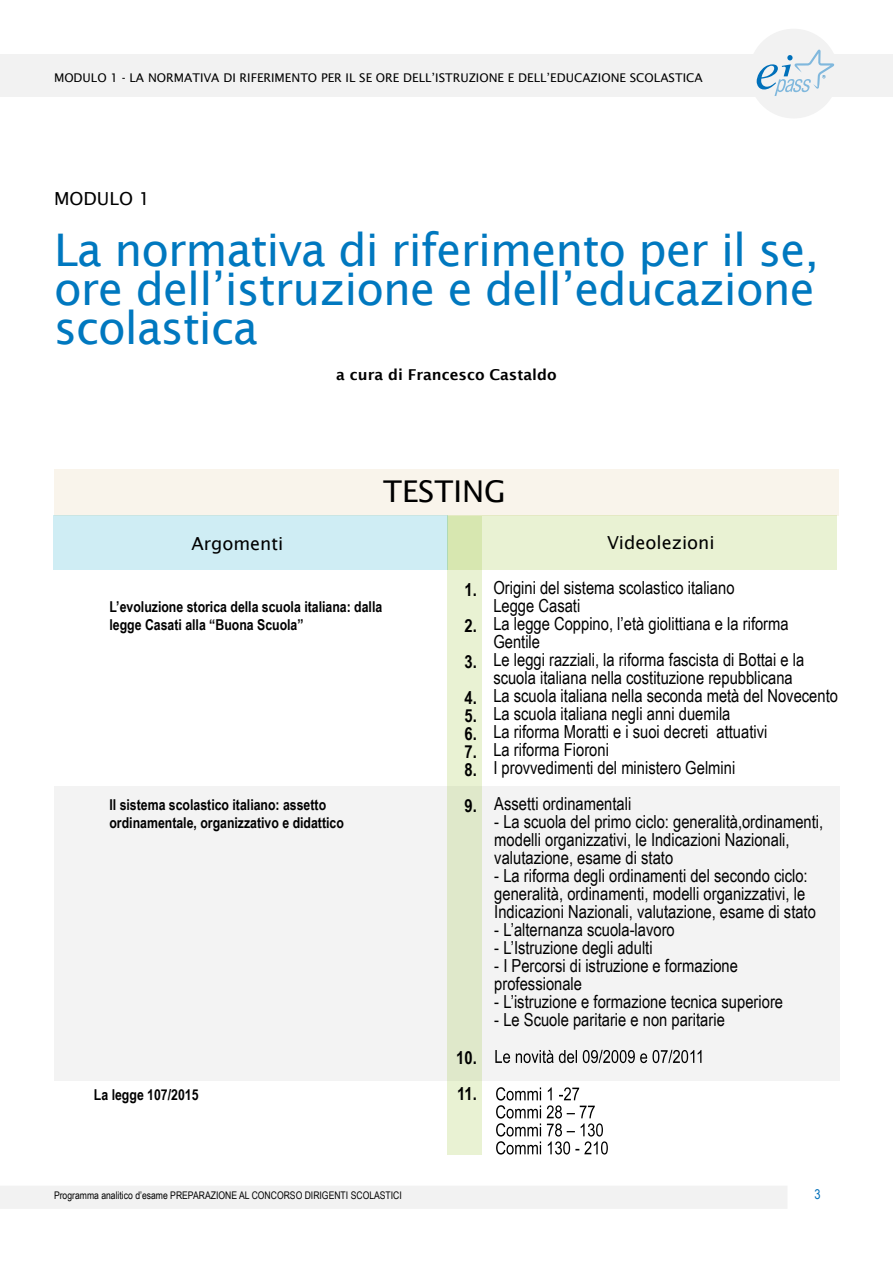
<style>
.page{position:relative;width:893px;height:1263px;background:#fff}
.page>*{position:absolute;margin:0;border:0;box-sizing:border-box;transform-origin:0 0}
.t1{font:45px/39px "Lucida Sans";letter-spacing:-.02em;color:#0078bf;text-align:justify}
.t2{font:30px "Lucida Sans";color:#000}
.t3{font:18px/18px "Arial Narrow";color:#000}
.t4{font:18px "Lucida Sans";color:#000}
.t5{font:700 18px/36px "Arial Narrow";color:#000;text-align:justify}
.t6{font:700 15px/18px "Arial Narrow";color:#000}
.t7{font:600 15px "Lucida Sans";color:#000}
.t8{font:13.5px "Arial Narrow";color:#006fb9}
.t9{font:12px "Lucida Sans";color:#000}
.t10{font:10.5px "Arial Narrow";color:#000}
</style>
<div class="page">
<div style="left:0;top:54px;width:893px;height:43px;background:#f2f2f2"></div>
<div style="left:0;top:1185px;width:787px;height:24px;background:#f2f2f2"></div>
<div style="left:749px;top:29px;width:89px;height:89px;background:#f2f2f2;border-radius:50%"></div>
<svg style="left:757px;top:49px;width:77px;height:47px"></svg>
<div style="left:54px;top:469px;width:784px;height:47px;background:#f8f2e6"></div>
<div style="left:447px;top:516px;width:390px;height:54px;background:#e9f2d3"></div>
<div style="left:54px;top:786px;width:785px;height:294px;background:#f3f3f3"></div>
<svg style="left:447px;top:516px;width:35px;height:638px;background:#e2eccb"></svg>
<div style="left:53px;top:516px;width:394px;height:54px;background:#cfedf4"></div>
<svg style="left:496px;top:1087px;width:112px;height:67px"></svg>
<svg style="left:495px;top:1050px;width:206px;height:13px"></svg>
<p class="t9" style="left:54px;top:71px;width:650px">MODULO 1 - LA NORMATIVA DI RIFERIMENTO PER IL SE ORE DELL’ISTRUZIONE E DELL’EDUCAZIONE SCOLASTICA</p>
<p class="t4" style="left:54px;top:189px;width:98px">MODULO 1</p>
<h1 class="t1" style="left:54px;top:230px;width:766px">La normativa di riferimento per il se, ore dell’istruzione e dell’educazione scolastica</h1>
<p class="t7" style="left:336px;top:366px;width:222px">a cura di Francesco Castaldo</p>
<h2 class="t2" style="left:383px;top:474px;width:124px">TESTING</h2>
<p class="t4" style="left:191px;top:533px;width:94px">Argomenti</p>
<p class="t4" style="left:607px;top:532px;width:109px">Videolezioni</p>
<p class="t5" style="left:464px;top:571px;width:14px">1.<br>2.<br>3.<br>4.</p>
<p class="t5" style="left:464px;top:706px;width:14px;line-height:18px">5.<br>6.<br>7.<br>8.</p>
<p class="t5" style="left:464px;top:787px;width:14px">9.</p>
<p class="t3" style="left:493px;top:578px;width:346px">Origini del sistema scolastico italiano<br>Legge Casati<br>La legge Coppino, l’età giolittiana e la riforma Gentile<br>Le leggi razziali, la riforma fascista di Bottai e la scuola italiana nella costituzione repubblicana<br>La scuola italiana nella seconda metà del Novecento La scuola italiana negli anni duemila<br>La riforma Moratti e i suoi decreti attuativi<br>La riforma Fioroni<br>I provvedimenti del ministero Gelmini</p>
<p class="t3" style="left:494px;top:794px;width:138px">Assetti ordinamentali</p>
<p class="t3" style="left:494px;top:812px;width:330px">- La scuola del primo ciclo: generalità,ordinamenti, modelli organizzativi, le Indicazioni Nazionali, valutazione, esame di stato</p>
<p class="t3" style="left:494px;top:866px;width:323px">- La riforma degli ordinamenti del secondo ciclo: generalità, ordinamenti, modelli organizzativi, le<br>Indicazioni Nazionali, valutazione, esame di stato</p>
<p class="t3" style="left:494px;top:920px;width:182px">- L’alternanza scuola-lavoro</p>
<p class="t3" style="left:494px;top:938px;width:160px">- L’Istruzione degli adulti</p>
<p class="t3" style="left:494px;top:956px;width:245px">- I Percorsi di istruzione e formazione professionale</p>
<p class="t3" style="left:494px;top:992px;width:290px">- L’istruzione e formazione tecnica superiore</p>
<p class="t3" style="left:494px;top:1010px;width:232px">- Le Scuole paritarie e non paritarie</p>
<p class="t6" style="left:109px;top:597px;width:274px">L’evoluzione storica della scuola italiana: dalla legge Casati alla “Buona Scuola”</p>
<p class="t6" style="left:109px;top:795px;width:236px">Il sistema scolastico italiano: assetto ordinamentale, organizzativo e didattico</p>
<p class="t6" style="left:94px;top:1084px;width:106px">La legge 107/2015</p>
<p class="t5" style="left:456px;top:1039px;width:22px">10.<br>11.</p>
<p class="t10" style="left:54px;top:1188px;width:349px">Programma analitico d’esame PREPARAZIONE AL CONCORSO DIRIGENTI SCOLASTICI</p>
<p class="t8" style="left:814px;top:1184px;width:8px">3</p>
</div>
